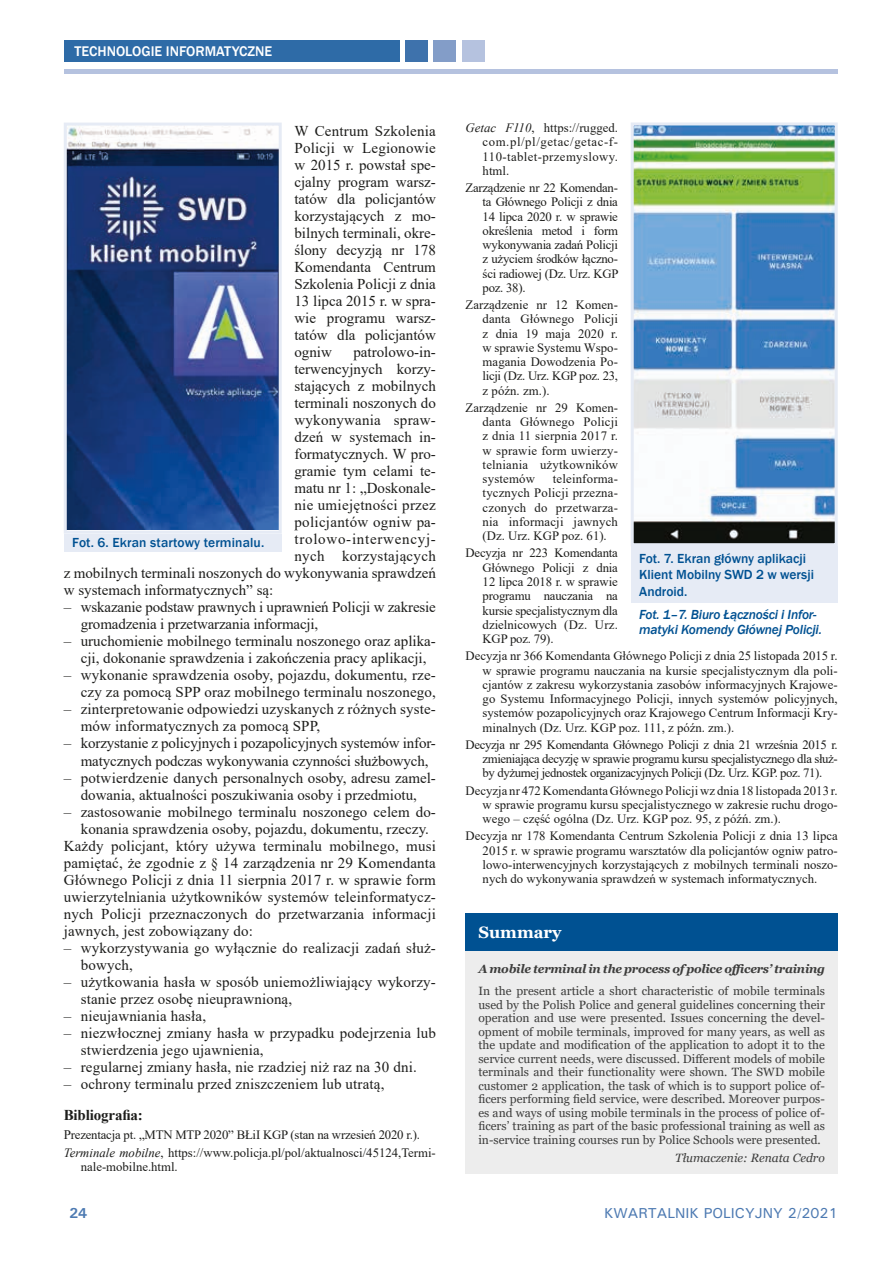
<style>
.page{position:relative;width:893px;height:1263px;background:#fff}
.page>*{position:absolute;margin:0;border:0;box-sizing:border-box;transform-origin:0 0}
.t1{font:700 16.5px "Georgia";color:#fff}
.t2{font:15px/17px "Times New Roman";letter-spacing:.01em;color:#1d1d1b}
.t3{font:15px/17px "Times New Roman";letter-spacing:-.01em;color:#1d1d1b}
.t4{font:15px "Times New Roman";letter-spacing:.05em;color:#1d1d1b}
.t5{font:700 15px "Times New Roman";letter-spacing:-.01em;color:#1d1d1b}
.t6{font:500 14.4px "Univers";color:#4d7ab2}
.t7{font:500 14.4px "Franklin Gothic";color:#fff}
.t8{font:700 14.4px "Univers";color:#4d7ab2}
.t9{font:500 13.5px/16.5px "Franklin Gothic";color:#005192}
.t10{font:italic 500 13.5px/15px "Franklin Gothic";letter-spacing:-.015em;color:#005192}
.t11{font:12.75px/14.2px "Times New Roman";color:#1d1d1b;text-align:justify}
.t12{font:12px/13.5px "Georgia";color:#3d3d3c;text-align:justify}
.t13{font:italic 700 12px "Georgia";letter-spacing:-.02em;color:#3d3d3c}
.t14{font:italic 12px "Georgia";color:#3d3d3c}
.s1{font-size:13.05px}
.s2{font-style:italic}
</style>
<div class="page">
<hr style="left:64px;top:70px;width:774px;height:4px;background:#b5c2df">
<div style="left:64px;top:41px;width:336px;height:21px;background:#2e6ba7"></div>
<div style="left:405px;top:41px;width:23px;height:21px;background:#3e72ac"></div>
<div style="left:433px;top:41px;width:23px;height:21px;background:#839dc8"></div>
<div style="left:462px;top:41px;width:23px;height:21px;background:#b5c2df"></div>
<div style="left:466px;top:913px;width:372px;height:38px;background:#005192"></div>
<div style="left:466px;top:951px;width:372px;height:223px;background:#ededed"></div>
<img style="left:68px;top:127px;width:210px;height:403px">
<div style="left:64px;top:123px;width:218px;height:411px;border:3px solid #e6ebf5"></div>
<img style="left:635px;top:126px;width:199px;height:416px">
<div style="left:631px;top:122px;width:207px;height:424px;border:3px solid #e6ebf5"></div>
<div style="left:631px;top:546px;width:207px;height:57px;background:#e6ebf5"></div>
<div style="left:64px;top:534px;width:218px;height:18px;background:#e6ebf5"></div>
<p class="t7" style="left:74px;top:43px;width:199px">TECHNOLOGIE INFORMATYCZNE</p>
<p class="t2" style="left:294px;top:122px;width:143px;text-align:justify">W Centrum Szkolenia Policji w Legionowie w 2015 r. powstał spe&shy;cjalny program warsz&shy;tatów dla policjantów korzystających z mo&shy;bilnych terminali, okre&shy;ślony decyzją nr 178<br>Komendanta Centrum Szkolenia Policji z dnia 13 lipca 2015 r. w spra&shy;wie programu warsz&shy;tatów dla policjantów ogniw</p>
<p class="t2" style="left:353px;top:343px;width:84px">patrolowo-in-</p>
<p class="t2" style="left:294px;top:360px;width:143px">terwencyjnych korzy-</p>
<p class="t2" style="left:294px;top:377px;width:143px">stających z mobilnych</p>
<p class="t2" style="left:294px;top:394px;width:143px">terminali noszonych do</p>
<p class="t2" style="left:294px;top:411px;width:143px">wykonywania spraw-</p>
<p class="t2" style="left:294px;top:428px;width:143px">dzeń w systemach in-</p>
<p class="t2" style="left:294px;top:445px;width:143px">formatycznych. W pro-</p>
<p class="t2" style="left:294px;top:462px;width:143px">gramie tym celami te-</p>
<p class="t2" style="left:294px;top:479px;width:143px">matu nr 1: „Doskonale-</p>
<p class="t2" style="left:294px;top:496px;width:143px">nie umiejętności przez</p>
<p class="t2" style="left:294px;top:513px;width:143px">policjantów ogniw pa-</p>
<p class="t4" style="left:294px;top:529px;width:143px">trolowo-interwencyj-</p>
<p class="t2" style="left:294px;top:547px;width:143px">nych korzystających</p>
<p class="t2" style="left:64px;top:564px;width:374px">z mobilnych terminali noszonych do wykonywania sprawdzeń</p>
<p class="t2" style="left:64px;top:581px;width:211px">w systemach informatycznych” są:</p>
<p class="t3" style="left:81px;top:598px;width:357px;text-indent:-17px">– wskazanie podstaw prawnych i uprawnień Policji w zakresie gromadzenia i przetwarzania informacji,</p>
<p class="t2" style="left:64px;top:632px;width:374px;text-align:center">– uruchomienie mobilnego terminalu noszonego oraz aplika&shy;cji, dokonanie sprawdzenia i zakończenia pracy aplikacji,</p>
<p class="t2" style="left:64px;top:666px;width:374px;text-align:right">– wykonanie sprawdzenia osoby, pojazdu, dokumentu, rze&shy;czy za pomocą SPP oraz mobilnego terminalu noszonego,</p>
<p class="t2" style="left:81px;top:700px;width:357px;text-indent:-17px">– zinterpretowanie odpowiedzi uzyskanych z różnych syste&shy;mów informatycznych za pomocą SPP,</p>
<p class="t3" style="left:81px;top:734px;width:357px;text-indent:-17px">– korzystanie z policyjnych i pozapolicyjnych systemów infor&shy;matycznych podczas wykonywania czynności służbowych,</p>
<p class="t2" style="left:64px;top:768px;width:374px;text-align:center">– potwierdzenie danych personalnych osoby, adresu zamel&shy;dowania, aktualności poszukiwania osoby i przedmiotu,</p>
<p class="t2" style="left:64px;top:802px;width:374px">– zastosowanie mobilnego terminalu noszonego celem do-</p>
<p class="t2" style="left:81px;top:819px;width:350px">konania sprawdzenia osoby, pojazdu, dokumentu, rzeczy.</p>
<p class="t2" style="left:64px;top:836px;width:374px">Każdy policjant, który używa terminalu mobilnego, musi</p>
<p class="t2" style="left:64px;top:853px;width:374px">pamiętać, że zgodnie z § 14 zarządzenia nr 29 Komendanta</p>
<p class="t2" style="left:64px;top:871px;width:374px">Głównego Policji z dnia 11 sierpnia 2017 r. w sprawie form</p>
<p class="t2" style="left:64px;top:888px;width:374px">uwierzytelniania użytkowników systemów teleinformatycz-</p>
<p class="t2" style="left:64px;top:905px;width:374px">nych Policji przeznaczonych do przetwarzania informacji</p>
<p class="t2" style="left:64px;top:922px;width:191px">jawnych, jest zobowiązany do:</p>
<p class="t2" style="left:81px;top:939px;width:357px;text-indent:-17px">– wykorzystywania go wyłącznie do realizacji zadań służ&shy;bowych,</p>
<p class="t2" style="left:81px;top:973px;width:357px;text-indent:-17px">– użytkowania hasła w sposób uniemożliwiający wykorzy&shy;stanie przez osobę nieuprawnioną,</p>
<p class="t2" style="left:64px;top:1007px;width:144px">– nieujawniania hasła,</p>
<p class="t2" style="left:81px;top:1024px;width:357px;text-indent:-17px">– niezwłocznej zmiany hasła w przypadku podejrzenia lub stwierdzenia jego ujawnienia,</p>
<p class="t2" style="left:64px;top:1058px;width:355px">– regularnej zmiany hasła, nie rzadziej niż raz na 30 dni.</p>
<p class="t2" style="left:64px;top:1075px;width:322px">– ochrony terminalu przed zniszczeniem lub utratą,</p>
<p class="t5" style="left:64px;top:1104px;width:81px">Bibliografia:</p>
<p class="t11" style="left:64px;top:1125px;width:374px;line-height:18.5px"><span class="s1">P</span>rezentacja pt. „MTN MTP 2020” BŁiI KGP (stan na wrzesień 2020 r.).<br><span class="s2">Terminale mobilne</span>, https://www.policja.pl/pol/aktualnosci/45124,Termi-</p>
<p class="t11" style="left:81px;top:1159px;width:99px">nale-mobilne.html.</p>
<p class="t9" style="left:72px;top:535px;width:194px">Fot. 6. Ekran startowy terminalu.</p>
<p class="t11" style="left:483px;top:120px;width:137px;text-indent:-17px"><span class="s2">Getac F110</span>, https://rugged. com.pl/pl/getac/getac-f-110-tablet-przemyslowy. html.</p>
<p class="t11" style="left:483px;top:180px;width:137px;text-indent:-17px">Zarządzenie nr 22 Komendan&shy;ta Głównego Policji z dnia 14 lipca 2020 r. w sprawie określenia metod i form wykonywania zadań Policji z użyciem środków łączno&shy;ści radiowej (Dz. Urz. KGP poz. 38).</p>
<p class="t11" style="left:483px;top:297px;width:137px;text-indent:-17px">Zarządzenie nr 12 Komen&shy;danta Głównego Policji z dnia 19 maja 2020 r. w sprawie Systemu Wspo&shy;magania Dowodzenia Po&shy;licji (Dz. Urz. KGP poz. 23, z późn. zm.).</p>
<p class="t11" style="left:483px;top:400px;width:137px;text-indent:-17px">Zarządzenie nr 29 Komen&shy;danta Głównego Policji z dnia 11 sierpnia 2017 r. w sprawie form uwierzy&shy;telniania użytkowników systemów</p>
<p class="t11" style="left:483px;top:471px;width:137px;text-indent:70px">teleinforma&shy;tycznych Policji przezna&shy;czonych do przetwarza&shy;nia informacji jawnych (Dz. Urz. KGP poz. 61).</p>
<p class="t11" style="left:483px;top:546px;width:137px;text-indent:-17px">Decyzja nr 223 Komendanta Głównego Policji z dnia 12 lipca 2018 r. w sprawie programu nauczania na kursie specjalistycznym dla dzielnicowych (Dz. Urz.<br>KGP poz. 79).</p>
<p class="t11" style="left:483px;top:648px;width:357px;text-indent:-17px">Decyzja nr 366 Komendanta Głównego Policji z dnia 25 listopada 2015 r. w sprawie programu nauczania na kursie specjalistycznym dla poli&shy;cjantów z zakresu wykorzystania zasobów informacyjnych Krajowe&shy;go Systemu Informacyjnego Policji, innych systemów policyjnych, systemów pozapolicyjnych oraz Krajowego Centrum Informacji Kry&shy;minalnych (Dz. Urz. KGP poz. 111, z późn. zm.).</p>
<p class="t11" style="left:483px;top:737px;width:357px;text-indent:-17px">Decyzja nr 295 Komendanta Głównego Policji z dnia 21 września 2015 r. zmieniająca decyzję w sprawie programu kursu specjalistycznego dla służ&shy;by dyżurnej jednostek organizacyjnych Policji (Dz. Urz. KGP. poz. 71).</p>
<p class="t11" style="left:483px;top:783px;width:357px;text-indent:-17px">Decyzja nr 472 Komendanta Głównego Policji wz dnia 18 listopada 2013 r. w sprawie programu kursu specjalistycznego w zakresie ruchu drogo&shy;wego – część ogólna (Dz. Urz. KGP poz. 95, z późń. zm.).</p>
<p class="t11" style="left:483px;top:828px;width:357px;text-indent:-17px">Decyzja nr 178 Komendanta Centrum Szkolenia Policji z dnia 13 lipca 2015 r. w sprawie programu warsztatów dla policjantów ogniw patro&shy;lowo-interwencyjnych korzystających z mobilnych terminali noszo&shy;nych do wykonywania sprawdzeń w systemach informatycznych.</p>
<p class="t9" style="left:639px;top:550px;width:176px">Fot. 7. Ekran główny aplikacji<br>Klient Mobilny SWD 2 w wersji<br>Android.</p>
<p class="t10" style="left:639px;top:608px;width:184px">Fot. 1–7. Biuro Łączności i Infor&shy;matyki Komendy Głównej Policji.</p>
<p class="t1" style="left:478px;top:922px;width:85px">Summary</p>
<p class="t13" style="left:478px;top:961px;width:348px">A mobile terminal in the process of police officers’ training</p>
<p class="t12" style="left:478px;top:985px;width:348px">In the present article a short characteristic of mobile terminals used by the Polish Police and general guidelines concerning their operation and use were presented. Issues concerning the devel&shy;opment of mobile terminals, improved for many years, as well as the update and modification of the application to adopt it to the service current needs, were discussed. Different models of mobile terminals and their functionality were shown. The SWD mobile customer 2 application, the task of which is to support police of&shy;ficers performing field service, were described. Moreover purpos&shy;es and ways of using mobile terminals in the process of police of&shy;ficers’ training as part of the basic professional training as well as in-service training courses run by Police Schools were presented.</p>
<p class="t14" style="left:675px;top:1150px;width:151px">Tłumaczenie: Renata Cedro</p>
<p class="t8" style="left:69px;top:1204px;width:20px">24</p>
<p class="t6" style="left:604px;top:1204px;width:235px">KWARTALNIK POLICYJNY 2/2021</p>
</div>
